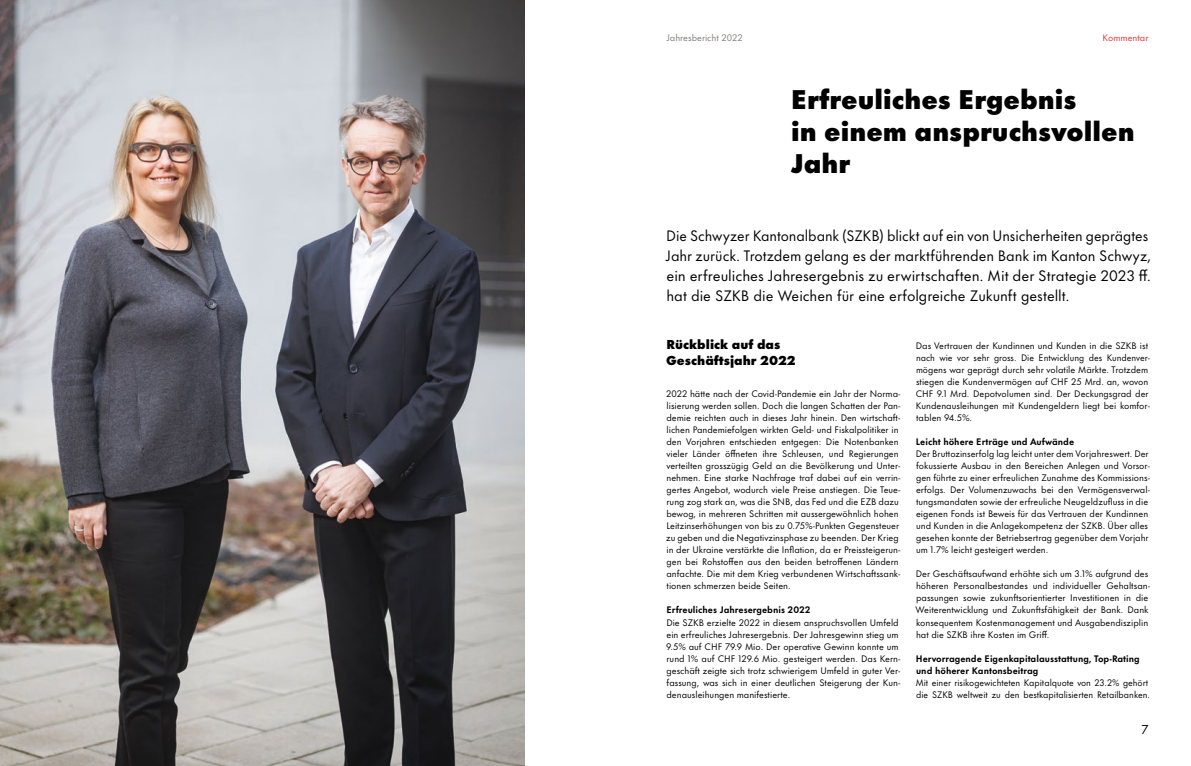
<style>
.page{position:relative;width:1191px;height:766px;background:#fff}
.page>*{position:absolute;margin:0;border:0;box-sizing:border-box;transform-origin:0 0}
.t1{font:900 25px/32px "Futura Now Text";color:#000}
.t2{font:14px/20px "Futura Now Text";letter-spacing:-.005em;color:#000}
.t3{font:900 12px/16px "Futura Now Text";color:#000}
.t4{font:12px "Futura Now Text";color:#000}
.t5{font:8.8px/12px "Futura Now Text";color:#000}
.t6{font:700 8.8px/12px "Futura Now Text";color:#000}
.t7{font:8.8px "Futura Now Text";color:#7f7c7a}
.t8{font:8.8px "Futura Now Text";color:#e5323d}
</style>
<div class="page">
<img style="left:0;top:0;width:524px;height:765px">
<p class="t7" style="left:666px;top:31px;width:78px">Jahresbericht 2022</p>
<p class="t8" style="left:1102px;top:31px;width:47px">Kommentar</p>
<h1 class="t1" style="left:791px;top:81px;width:345px">Erfreuliches Ergebnis<br>in einem anspruchsvollen<br>Jahr</h1>
<p class="t2" style="left:665px;top:225px;width:487px">Die Schwyzer Kantonalbank (SZKB) blickt auf ein von Unsicherheiten geprägtes Jahr zurück. Trotzdem gelang es der marktführenden Bank im Kanton Schwyz, ein erfreuliches Jahresergebnis zu erwirtschaften. Mit der Strategie 2023 ff. hat die SZKB die Weichen für eine erfolgreiche Zukunft gestellt.</p>
<p class="t5" style="left:916px;top:339px;width:236px">Das Vertrauen der Kundinnen und Kunden in die SZKB ist nach wie vor sehr gross. Die Entwicklung des Kundenver&shy;mögens war geprägt durch sehr volatile Märkte. Trotzdem stiegen die Kundenvermögen auf CHF 25 Mrd. an, wovon CHF 9.1 Mrd. Depotvolumen sind. Der Deckungsgrad der Kundenausleihungen mit Kundengeldern liegt bei komfor&shy;tablen 94.5%.</p>
<p class="t6" style="left:916px;top:435px;width:160px">Leicht höhere Erträge und Aufwände</p>
<p class="t5" style="left:916px;top:447px;width:236px">Der Bruttozinserfolg lag leicht unter dem Vorjahreswert. Der fokussierte Ausbau in den Bereichen Anlegen und Vorsor&shy;gen führte zu einer erfreulichen Zunahme des Kommissions&shy;erfolgs. Der Volumenzuwachs bei den Vermögensverwal&shy;tungsmandaten sowie der erfreuliche Neugeldzufluss in die eigenen Fonds ist Beweis für das Vertrauen der Kundinnen und Kunden in die Anlagekompetenz der SZKB. Über alles gesehen konnte der Betriebsertrag gegenüber dem Vorjahr um 1.7% leicht gesteigert werden.</p>
<p class="t5" style="left:915px;top:567px;width:236px">Der Geschäftsaufwand erhöhte sich um 3.1% aufgrund des höheren Personalbestandes und individueller Gehaltsan&shy;passungen sowie zukunftsorientierter Investitionen in die Weiterentwicklung und Zukunftsfähigkeit der Bank. Dank konsequentem Kostenmanagement und Ausgabendisziplin hat die SZKB ihre Kosten im Griff.</p>
<p class="t6" style="left:916px;top:651px;width:225px">Hervorragende Eigenkapitalausstattung, Top-Rating und höherer Kantonsbeitrag</p>
<p class="t5" style="left:915px;top:675px;width:236px">Mit einer risikogewichteten Kapitalquote von 23.2% gehört die SZKB weltweit zu den bestkapitalisierten Retailbanken.</p>
<h3 class="t3" style="left:666px;top:335px;width:131px">Rückblick auf das<br>Geschäftsjahr 2022</h3>
<p class="t5" style="left:666px;top:387px;width:236px">2022 hätte nach der Covid-Pandemie ein Jahr der Norma&shy;lisierung werden sollen. Doch die langen Schatten der Pan&shy;demie reichten auch in dieses Jahr hinein. Den wirtschaft&shy;lichen Pandemiefolgen wirkten Geld- und Fiskalpolitiker in den Vorjahren entschieden entgegen: Die Notenbanken vieler Länder öffneten ihre Schleusen, und Regierungen verteilten grosszügig Geld an die Bevölkerung und Unter&shy;nehmen. Eine starke Nachfrage traf dabei auf ein verrin&shy;gertes Angebot, wodurch viele Preise anstiegen. Die Teue&shy;rung zog stark an, was die SNB, das Fed und die EZB dazu bewog, in mehreren Schritten mit aussergewöhnlich hohen Leitzinserhöhungen von bis zu 0.75%-Punkten Gegensteuer zu geben und die Negativzinsphase zu beenden. Der Krieg in der Ukraine verstärkte die Inflation, da er Preissteigerun&shy;gen bei Rohstoffen aus den beiden betroffenen Ländern anfachte. Die mit dem Krieg verbundenen Wirtschaftssank&shy;tionen schmerzen beide Seiten.</p>
<p class="t6" style="left:666px;top:603px;width:146px">Erfreuliches Jahresergebnis 2022</p>
<p class="t5" style="left:666px;top:615px;width:236px">Die SZKB erzielte 2022 in diesem anspruchsvollen Umfeld ein erfreuliches Jahresergebnis. Der Jahresgewinn stieg um 9.5% auf CHF 79.9 Mio. Der operative Gewinn konnte um rund 1% auf CHF 129.6 Mio. gesteigert werden. Das Kern&shy;geschäft zeigte sich trotz schwierigem Umfeld in guter Ver&shy;fassung, was sich in einer deutlichen Steigerung der Kun&shy;denausleihungen manifestierte.</p>
<h3 class="t4" style="left:1141px;top:719px;width:9px">7</h3>
</div>
